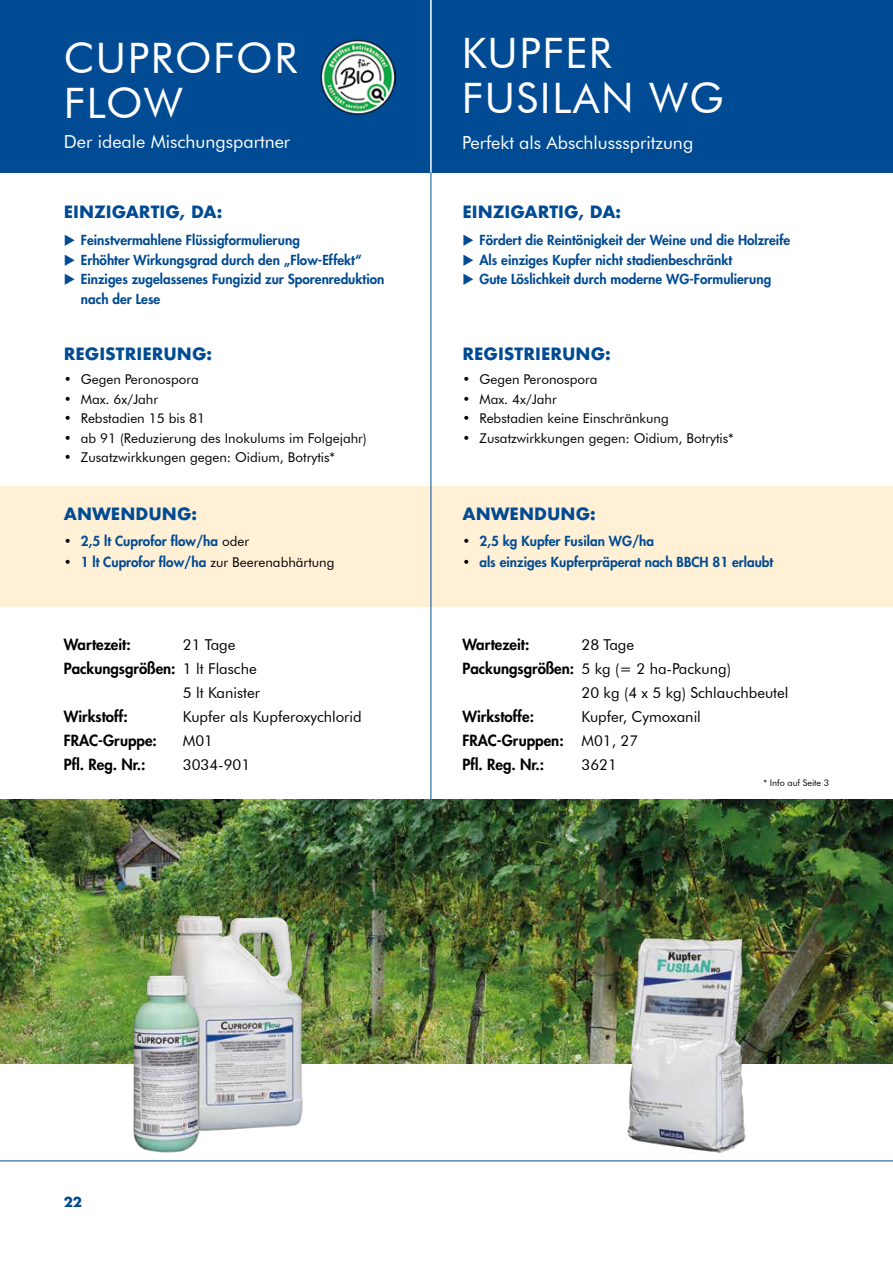
<style>
.page{position:relative;width:893px;height:1263px;background:#fff}
.page>*{position:absolute;margin:0;border:0;box-sizing:border-box;transform-origin:0 0}
.t1{font:42px/45px "Futura BT";letter-spacing:.04em;color:#fff}
.t2{font:18px "Futura BT";color:#fff}
.t3{font:700 16.5px "Futura";color:#004b93}
.t4{font:15px "Futura BT";color:#000}
.t5{font:800 15px/24px "Futura Std";color:#000}
.t6{font:800 13.5px/19.5px "Futura Std";color:#004b93}
.t7{font:13.5px "Futura BT";color:#000}
.t8{font:700 13.5px "Futura";color:#004b93}
.t9{font:9px "Futura BT";color:#000}
.s1{font-family:"Futura BT";font-weight:400;color:#000}
.s2{font-family:"Futura Std";font-weight:800;color:#004b93}
.s3{font-family:"Futura BT";font-weight:400}
.s4{font-family:"Futura Std";font-weight:800}
</style>
<div class="page">
<div style="left:0;top:0;width:893px;height:173px;background:#004b93"></div>
<hr style="left:0;top:1160px;width:893px;height:1px;background:#004b93">
<hr style="left:431px;top:0;width:1px;height:173px;background:#fff">
<div style="left:0;top:486px;width:893px;height:121px;background:#fff0d6"></div>
<hr style="left:431px;top:173px;width:1px;height:695px;background:#004b93">
<img style="left:0;top:799px;width:893px;height:264px">
<img style="left:623px;top:928px;width:125px;height:226px">
<img style="left:157px;top:904px;width:158px;height:227px">
<img style="left:124px;top:966px;width:86px;height:187px">
<img style="left:320px;top:39px;width:75px;height:75px">
<h1 class="t1" style="left:64px;top:35px;width:235px">CUPROFOR<br>FLOW</h1>
<h2 class="t2" style="left:64px;top:131px;width:228px">Der ideale Mischungspartner</h2>
<h1 class="t1" style="left:462px;top:31px;width:263px">KUPFER<br>FUSILAN WG</h1>
<h2 class="t2" style="left:462px;top:132px;width:232px">Perfekt als Abschlussspritzung</h2>
<p class="t3" style="left:64px;top:200px;width:160px">EINZIGARTIG, DA:</p>
<p class="t3" style="left:463px;top:200px;width:160px">EINZIGARTIG, DA:</p>
<p class="t6" style="left:462px;top:230px;width:329px">◆ Fördert die Reintönigkeit der Weine und die Holzreife</p>
<p class="t6" style="left:462px;top:250px;width:271px">◆ Als einziges Kupfer nicht stadienbeschränkt</p>
<p class="t6" style="left:462px;top:269px;width:310px">◆ Gute Löslichkeit durch moderne WG-Formulierung</p>
<p class="t6" style="left:64px;top:230px;width:238px">◆ Feinstvermahlene Flüssigformulierung</p>
<p class="t6" style="left:64px;top:250px;width:299px">◆ Erhöhter Wirkungsgrad durch den „Flow-Effekt“</p>
<p class="t6" style="left:81px;top:269px;width:305px;text-indent:-17px">◆ Einziges zugelassenes Fungizid zur Sporenreduktion nach der Lese</p>
<p class="t3" style="left:64px;top:341px;width:150px">REGISTRIERUNG:</p>
<p class="t3" style="left:462px;top:341px;width:150px">REGISTRIERUNG:</p>
<p class="t7" style="left:64px;top:371px;width:137px">• Gegen Peronospora</p>
<p class="t7" style="left:64px;top:391px;width:96px">• Max. 6x/Jahr</p>
<p class="t7" style="left:64px;top:410px;width:143px">• Rebstadien 15 bis 81</p>
<p class="t7" style="left:64px;top:430px;width:305px">• ab 91 (Reduzierung des Inokulums im Folgejahr)</p>
<p class="t7" style="left:64px;top:449px;width:273px">• Zusatzwirkkungen gegen: Oidium, Botrytis*</p>
<p class="t7" style="left:462px;top:371px;width:137px">• Gegen Peronospora</p>
<p class="t7" style="left:462px;top:391px;width:96px">• Max. 4x/Jahr</p>
<p class="t7" style="left:462px;top:410px;width:208px">• Rebstadien keine Einschränkung</p>
<p class="t7" style="left:462px;top:430px;width:273px">• Zusatzwirkkungen gegen: Oidium, Botrytis*</p>
<p class="t3" style="left:64px;top:502px;width:135px">ANWENDUNG:</p>
<p class="t3" style="left:462px;top:502px;width:135px">ANWENDUNG:</p>
<p class="t6" style="left:64px;top:532px;width:187px"><span class="s1">•</span> 2,5 lt Cuprofor flow/ha <span class="s1">oder</span></p>
<p class="t7" style="left:64px;top:554px;width:272px">• <span class="s2">1 lt Cuprofor flow/ha</span> zur Beerenabhärtung</p>
<p class="t6" style="left:462px;top:532px;width:193px"><span class="s1">•</span> 2,5 kg Kupfer Fusilan WG/ha</p>
<p class="t6" style="left:462px;top:553px;width:312px"><span class="s1">•</span> als einziges Kupferpräperat nach BBCH 81 erlaubt</p>
<p class="t5" style="left:64px;top:632px;width:68px">Wartezeit:</p>
<p class="t4" style="left:183px;top:635px;width:54px">21 Tage</p>
<p class="t5" style="left:64px;top:656px;width:194px">Packungsgrößen: <span class="s3">1 lt Flasche</span></p>
<p class="t4" style="left:183px;top:683px;width:79px">5 lt Kanister</p>
<p class="t5" style="left:64px;top:704px;width:66px">Wirkstoff:</p>
<p class="t4" style="left:183px;top:707px;width:180px">Kupfer als Kupferoxychlorid</p>
<p class="t5" style="left:64px;top:728px;width:95px">FRAC-Gruppe:</p>
<p class="t4" style="left:183px;top:731px;width:32px">M01</p>
<p class="t5" style="left:64px;top:752px;width:83px">Pfl. Reg. Nr.:</p>
<p class="t4" style="left:183px;top:755px;width:69px">3034-901</p>
<p class="t5" style="left:462px;top:632px;width:68px">Wartezeit:</p>
<p class="t4" style="left:581px;top:635px;width:54px">28 Tage</p>
<p class="t4" style="left:462px;top:659px;width:270px"><span class="s4">Packungsgrößen:</span> 5 kg (= 2 ha-Packung)</p>
<p class="t4" style="left:581px;top:683px;width:208px">20 kg (4 x 5 kg) Schlauchbeutel</p>
<p class="t5" style="left:462px;top:704px;width:73px">Wirkstoffe:</p>
<p class="t4" style="left:581px;top:707px;width:121px">Kupfer, Cymoxanil</p>
<p class="t5" style="left:462px;top:728px;width:177px">FRAC-Gruppen: <span class="s3">M01, 27<br></span>Pfl. Reg. Nr.:</p>
<p class="t4" style="left:581px;top:755px;width:37px">3621</p>
<p class="t9" style="left:763px;top:778px;width:67px">* Info auf Seite 3</p>
<p class="t8" style="left:64px;top:1192px;width:20px">22</p>
</div>
